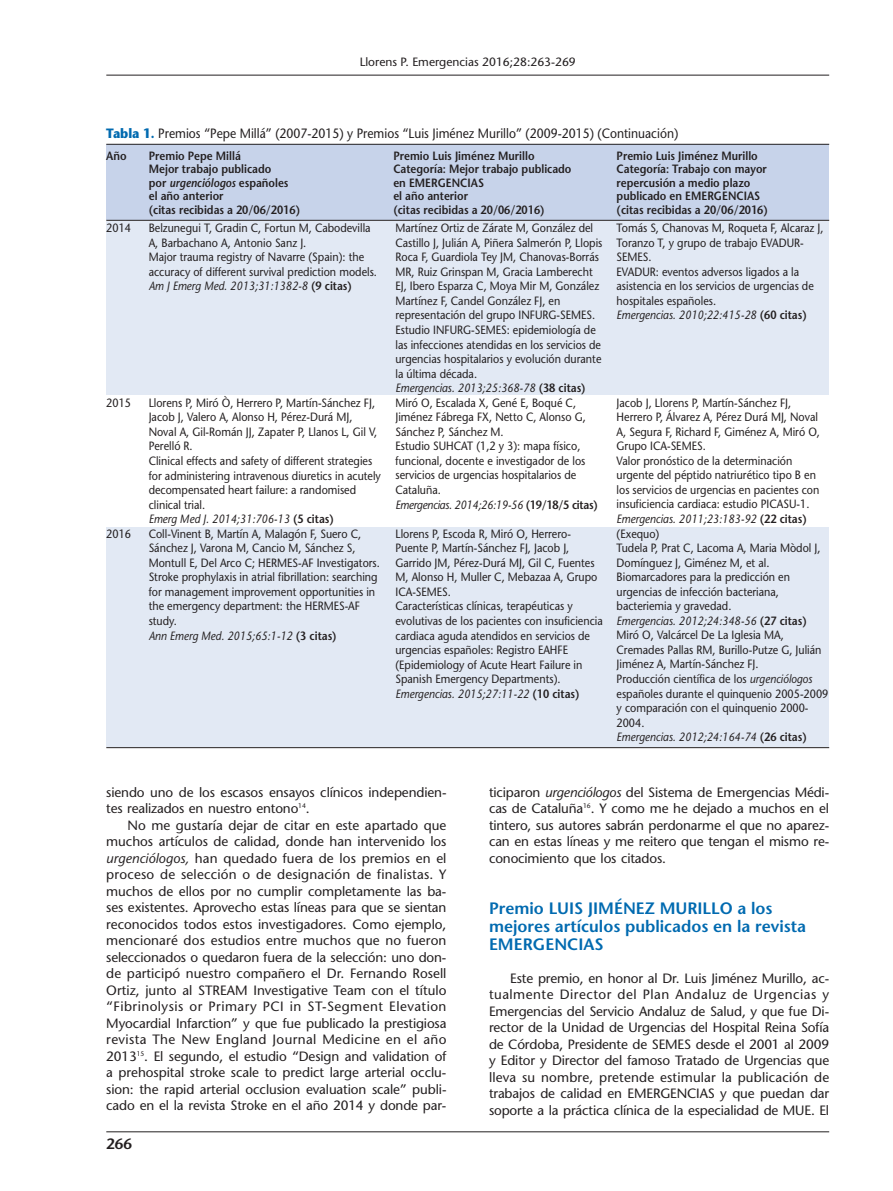
<style>
.page{position:relative;width:893px;height:1191px;background:#fff}
.page>*{position:absolute;margin:0;border:0;box-sizing:border-box;transform-origin:0 0}
.t1{font:600 16.5px/18px "Stone Sans";color:#016ab0}
.t2{font:600 15px "Stone Sans";color:#231f20}
.t3{font:13.5px/16.5px "Stone Sans";letter-spacing:-.01em;color:#231f20;text-align:justify}
.t4{font:13.5px "Stone Sans";letter-spacing:-.01em;color:#231f20;scale:.9 1}
.t5{font:12px/14.5px "Stone Sans";color:#231f20;scale:.9 1}
.t6{font:600 12px "Stone Sans";color:#231f20;scale:.9 1}
.t7{font:12px "Stone Sans";color:#231f20}
.t8{font:italic 600 12px "Stone Sans";color:#231f20;scale:.9 1}
.s1{font-weight:700;color:#016ab0}
.s2{font-style:normal}
.s3{font-style:italic}
.s4{font-weight:600}
</style>
<div class="page">
<hr style="left:106px;top:75px;width:723px;height:1px;background:#231f20">
<hr style="left:106px;top:1131px;width:723px;height:1px;background:#231f20">
<div style="left:106px;top:221px;width:723px;height:173px;background:#e2e9f4"></div>
<div style="left:106px;top:145px;width:723px;height:75px;background:#c7d3ea"></div>
<hr style="left:106px;top:144px;width:723px;height:1px;background:#231f20">
<hr style="left:106px;top:220px;width:723px;height:1px;background:#231f20">
<div style="left:106px;top:527px;width:723px;height:220px;background:#e2e9f4"></div>
<hr style="left:106px;top:747px;width:723px;height:1px;background:#231f20">
<p class="t7" style="left:360px;top:57px;width:218px">Llorens P. Emergencias 2016;28:263-269</p>
<p class="t4" style="left:106px;top:128px;width:637px"><span class="s1">Tabla 1.</span> Premios “Pepe Millá” (2007-2015) y Premios “Luis Jiménez Murillo” (2009-2015) (Continuación)</p>
<p class="t6" style="left:106px;top:151px;width:24px">Año</p>
<p class="t6" style="left:149px;top:151px;width:104px">Premio Pepe Millá</p>
<p class="t6" style="left:393px;top:151px;width:158px">Premio Luis Jiménez Murillo</p>
<p class="t6" style="left:617px;top:151px;width:158px">Premio Luis Jiménez Murillo</p>
<p class="t6" style="left:149px;top:164px;width:138px">Mejor trabajo publicado</p>
<p class="t6" style="left:393px;top:164px;width:199px">Categoría: Mejor trabajo publicado</p>
<p class="t6" style="left:617px;top:164px;width:168px">Categoría: Trabajo con mayor</p>
<p class="t8" style="left:149px;top:178px;width:157px"><span class="s2">por</span> urgenciólogos <span class="s2">españoles</span></p>
<p class="t6" style="left:393px;top:178px;width:102px">en EMERGENCIAS</p>
<p class="t6" style="left:617px;top:178px;width:150px">repercusión a medio plazo</p>
<p class="t6" style="left:149px;top:191px;width:85px">el año anterior</p>
<p class="t6" style="left:393px;top:191px;width:85px">el año anterior</p>
<p class="t6" style="left:617px;top:191px;width:161px">publicado en EMERGENCIAS</p>
<p class="t6" style="left:149px;top:205px;width:170px">(citas recibidas a 20/06/2016)</p>
<p class="t6" style="left:393px;top:205px;width:170px">(citas recibidas a 20/06/2016)</p>
<p class="t6" style="left:617px;top:205px;width:170px">(citas recibidas a 20/06/2016)</p>
<p class="t5" style="left:106px;top:222px;width:29px">2014</p>
<p class="t5" style="left:149px;top:222px;width:255px">Belzunegui T, Gradin C, Fortun M, Cabodevilla A, Barbachano A, Antonio Sanz J.<br>Major trauma registry of Navarre (Spain): the accuracy of different survival prediction models.<br><span class="s3">Am J Emerg Med. 2013;31:1382-8</span> <span class="s4">(9 citas)</span></p>
<p class="t5" style="left:617px;top:222px;width:232px">Tomás S, Chanovas M, Roqueta F, Alcaraz J, Toranzo T, y grupo de trabajo EVADUR-SEMES.<br>EVADUR: eventos adversos ligados a la asistencia en los servicios de urgencias de hospitales españoles.<br><span class="s3">Emergencias. 2010;22:415-28</span> <span class="s4">(60 citas)</span></p>
<p class="t5" style="left:395px;top:222px;width:231px">Martínez Ortiz de Zárate M, González del Castillo J, Julián A, Piñera Salmerón P, Llopis Roca F, Guardiola Tey JM, Chanovas-Borrás MR, Ruiz Grinspan M, Gracia Lamberecht EJ, Ibero Esparza C, Moya Mir M, González Martínez F, Candel González FJ, en representación del grupo INFURG-SEMES.<br>Estudio INFURG-SEMES: epidemiología de las infecciones atendidas en los servicios de urgencias hospitalarios y evolución durante la última década.<br><span class="s3">Emergencias. 2013;25:368-78</span> <span class="s4">(38 citas)<br></span>Miró O, Escalada X, Gené E, Boqué C, Jiménez Fábrega FX, Netto C, Alonso G, Sánchez P, Sánchez M.<br>Estudio SUHCAT (1,2 y 3): mapa físico, funcional, docente e investigador de los servicios de urgencias hospitalarios de Cataluña.<br><span class="s3">Emergencias. 2014;26:19-56</span> <span class="s4">(19/18/5 citas)</span></p>
<p class="t5" style="left:395px;top:527px;width:232px">Llorens P, Escoda R, Miró O, Herrero-Puente P, Martín-Sánchez FJ, Jacob J, Garrido JM, Pérez-Durá MJ, Gil C, Fuentes M, Alonso H, Muller C, Mebazaa A, Grupo ICA-SEMES.<br>Características clínicas, terapéuticas y evolutivas de los pacientes con insuficiencia cardiaca aguda atendidos en servicios de urgencias españoles: Registro EAHFE (Epidemiology of Acute Heart Failure in Spanish Emergency Departments).<br><span class="s3">Emergencias. 2015;27:11-22</span> <span class="s4">(10 citas)</span></p>
<p class="t5" style="left:106px;top:396px;width:29px">2015</p>
<p class="t5" style="left:149px;top:396px;width:260px">Llorens P, Miró Ò, Herrero P, Martín-Sánchez FJ, Jacob J, Valero A, Alonso H, Pérez-Durá MJ, Noval A, Gil-Román JJ, Zapater P, Llanos L, Gil V, Perelló R.<br>Clinical effects and safety of different strategies for administering intravenous diuretics in acutely decompensated heart failure: a randomised clinical trial.<br><span class="s3">Emerg Med J. 2014;31:706-13</span> <span class="s4">(5 citas)</span></p>
<p class="t5" style="left:106px;top:527px;width:29px">2016</p>
<p class="t5" style="left:149px;top:527px;width:258px">Coll-Vinent B, Martín A, Malagón F, Suero C, Sánchez J, Varona M, Cancio M, Sánchez S, Montull E, Del Arco C; HERMES-AF Investigators.<br>Stroke prophylaxis in atrial fibrillation: searching for management improvement opportunities in the emergency department: the HERMES-AF study.<br><span class="s3">Ann Emerg Med. 2015;65:1-12</span> <span class="s4">(3 citas)</span></p>
<p class="t5" style="left:617px;top:396px;width:237px">Jacob J, Llorens P, Martín-Sánchez FJ, Herrero P, Álvarez A, Pérez Durá MJ, Noval A, Segura F, Richard F, Giménez A, Miró O, Grupo ICA-SEMES.<br>Valor pronóstico de la determinación urgente del péptido natriurético tipo B en los servicios de urgencias en pacientes con insuficiencia cardiaca: estudio PICASU-1.<br><span class="s3">Emergencias. 2011;23:183-92</span> <span class="s4">(22 citas) </span>(Exequo)<br>Tudela P, Prat C, Lacoma A, Maria Mòdol J, Domínguez J, Giménez M, et al.<br>Biomarcadores para la predicción en urgencias de infección bacteriana, bacteriemia y gravedad.<br><span class="s3">Emergencias. 2012;24:348-56</span> <span class="s4">(27 citas)<br></span>Miró O, Valcárcel De La Iglesia MA, Cremades Pallas RM, Burillo-Putze G, Julián Jiménez A, Martín-Sánchez FJ.<br>Producción científica de los <span class="s3">urgenciólogos </span>españoles durante el quinquenio 2005-2009 y comparación con el quinquenio 2000- 2004.<br><span class="s3">Emergencias. 2012;24:164-74</span> <span class="s4">(26 citas)</span></p>
<p class="t3" style="left:106px;top:785px;width:342px">siendo uno de los escasos ensayos clínicos independien&shy;tes realizados en nuestro entono<sup>14</sup>.</p>
<p class="t3" style="left:106px;top:818px;width:342px;text-indent:21px">No me gustaría dejar de citar en este apartado que muchos artículos de calidad, donde han intervenido los <span class="s3">urgenciólogos,</span> han quedado fuera de los premios en el proceso de selección o de designación de finalistas. Y muchos de ellos por no cumplir completamente las ba&shy;ses existentes. Aprovecho estas líneas para que se sientan reconocidos todos estos investigadores. Como ejemplo, mencionaré dos estudios entre muchos que no fueron seleccionados o quedaron fuera de la selección: uno don&shy;de participó nuestro compañero el Dr. Fernando Rosell Ortiz, junto al STREAM Investigative Team con el título “Fibrinolysis or Primary PCI in ST-Segment Elevation Myocardial Infarction” y que fue publicado la prestigiosa revista The New England Journal Medicine en el año 2013<sup>15</sup>. El segundo, el estudio “Design and validation of a prehospital stroke scale to predict large arterial occlu&shy;sion: the rapid arterial occlusion evaluation scale” publi&shy;cado en el la revista Stroke en el año 2014 y donde par-</p>
<p class="t2" style="left:106px;top:1138px;width:27px">266</p>
<p class="t3" style="left:489px;top:785px;width:342px">ticiparon <span class="s3">urgenciólogos</span> del Sistema de Emergencias Médi&shy;cas de Cataluña<sup>16</sup>. Y como me he dejado a muchos en el tintero, sus autores sabrán perdonarme el que no aparez&shy;can en estas líneas y me reitero que tengan el mismo re&shy;conocimiento que los citados.</p>
<h1 class="t1" style="left:489px;top:900px;width:319px">Premio LUIS JIMÉNEZ MURILLO a los mejores artículos publicados en la revista<br>EMERGENCIAS</h1>
<p class="t3" style="left:489px;top:971px;width:342px;text-indent:21px">Este premio, en honor al Dr. Luis Jiménez Murillo, ac&shy;tualmente Director del Plan Andaluz de Urgencias y Emergencias del Servicio Andaluz de Salud, y que fue Di&shy;rector de la Unidad de Urgencias del Hospital Reina Sofía de Córdoba, Presidente de SEMES desde el 2001 al 2009 y Editor y Director del famoso Tratado de Urgencias que lleva su nombre, pretende estimular la publicación de trabajos de calidad en EMERGENCIAS y que puedan dar soporte a la práctica clínica de la especialidad de MUE. El</p>
</div>
